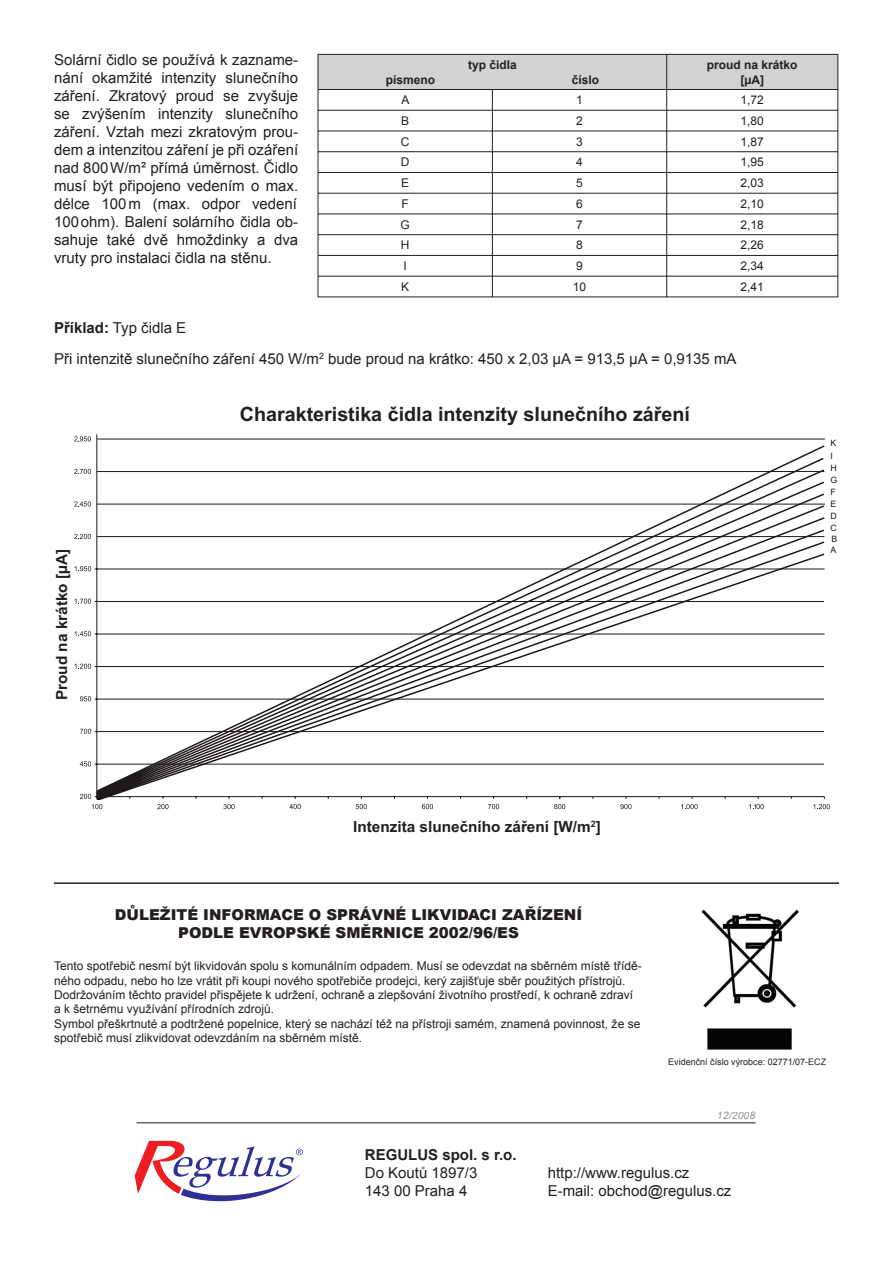
<style>
.page{position:relative;width:893px;height:1263px;background:#fff}
.page>*{position:absolute;margin:0;border:0;box-sizing:border-box;transform-origin:0 0}
.t1{font:700 19.65px "Arial";color:#231f20}
.t2{font:700 15.3px "Arial";color:#231f20}
.t3{font:15px/18px "Arial";color:#231f20;text-align:justify}
.t4{font:900 15px/18px "Arial";color:#231f20;text-align:center}
.t5{font:700 15px "Arial";color:#231f20}
.t6{font:12px/14.4px "Arial";color:#231f20}
.t7{font:700 12px/14.4px "Arial";color:#231f20;text-align:center}
.t8{font:italic 10.35px "Arial";letter-spacing:.015em;color:#939598}
.t9{font:9px "Arial";color:#231f20}
.t10{font:8.7px "Arial";color:#1d1819}
.s1{font-weight:700}
</style>
<div class="page">
<svg style="left:318px;top:55px;width:520px;height:242px"></svg>
<hr style="left:318px;top:297px;width:520px;height:1px;background:#231f20">
<hr style="left:318px;top:54px;width:174px;height:1px;background:#231f20">
<hr style="left:318px;top:55px;width:1px;height:34px;background:#231f20">
<hr style="left:492px;top:54px;width:175px;height:1px;background:#231f20">
<hr style="left:318px;top:89px;width:349px;height:1px;background:#231f20">
<hr style="left:667px;top:54px;width:171px;height:1px;background:#231f20">
<hr style="left:666px;top:55px;width:1px;height:34px;background:#231f20">
<hr style="left:837px;top:55px;width:1px;height:34px;background:#231f20">
<hr style="left:667px;top:89px;width:171px;height:1px;background:#231f20">
<hr style="left:137px;top:1122px;width:619px;height:1px;background:#231f20">
<svg style="left:135px;top:1140px;width:168px;height:62px"></svg>
<img style="left:701px;top:909px;width:98px;height:141px">
<hr style="left:54px;top:882px;width:785px;height:2px;background:#231f20">
<svg style="left:98px;top:568px;width:459px;height:1px"></svg>
<hr style="left:97px;top:764px;width:727px;height:1px;background:#1d1819">
<hr style="left:97px;top:731px;width:727px;height:1px;background:#1d1819">
<hr style="left:97px;top:699px;width:727px;height:1px;background:#1d1819">
<hr style="left:97px;top:666px;width:727px;height:1px;background:#1d1819">
<hr style="left:97px;top:434px;width:1px;height:363px;background:#1d1819">
<hr style="left:97px;top:796px;width:727px;height:1px;background:#1d1819">
<svg style="left:96px;top:569px;width:466px;height:230px"></svg>
<svg style="left:80px;top:761px;width:17px;height:5px"></svg>
<svg style="left:80px;top:729px;width:17px;height:5px"></svg>
<svg style="left:80px;top:696px;width:17px;height:5px"></svg>
<svg style="left:75px;top:664px;width:22px;height:5px"></svg>
<svg style="left:75px;top:631px;width:22px;height:5px"></svg>
<svg style="left:75px;top:599px;width:22px;height:5px"></svg>
<svg style="left:75px;top:566px;width:22px;height:5px"></svg>
<svg style="left:80px;top:794px;width:22px;height:15px"></svg>
<svg style="left:157px;top:797px;width:11px;height:12px"></svg>
<svg style="left:223px;top:797px;width:12px;height:12px"></svg>
<svg style="left:289px;top:797px;width:12px;height:12px"></svg>
<svg style="left:356px;top:797px;width:11px;height:12px"></svg>
<svg style="left:422px;top:797px;width:11px;height:12px"></svg>
<svg style="left:488px;top:797px;width:11px;height:12px"></svg>
<svg style="left:554px;top:797px;width:11px;height:12px"></svg>
<svg style="left:620px;top:797px;width:11px;height:12px"></svg>
<svg style="left:557px;top:445px;width:268px;height:201px"></svg>
<hr style="left:97px;top:439px;width:728px;height:1px;background:#1d1819">
<hr style="left:97px;top:471px;width:727px;height:1px;background:#1d1819">
<hr style="left:97px;top:504px;width:728px;height:1px;background:#1d1819">
<hr style="left:97px;top:536px;width:727px;height:1px;background:#1d1819">
<svg style="left:74px;top:534px;width:17px;height:5px"></svg>
<svg style="left:74px;top:501px;width:17px;height:6px"></svg>
<svg style="left:74px;top:469px;width:17px;height:5px"></svg>
<svg style="left:74px;top:436px;width:17px;height:6px"></svg>
<svg style="left:813px;top:797px;width:17px;height:12px"></svg>
<svg style="left:749px;top:797px;width:15px;height:12px"></svg>
<svg style="left:681px;top:797px;width:17px;height:12px"></svg>
<p class="t3" style="left:54px;top:51px;width:246px">Solární čidlo se používá k zazname&shy;nání okamžité intenzity slunečního záření. Zkratový proud se zvyšuje se zvýšením intenzity slunečního záření. Vztah mezi zkratovým prou&shy;dem a intenzitou záření je při ozáření nad 800 W/m² přímá úměrnost. Čidlo musí být připojeno vedením o max. délce 100 m (max. odpor vedení 100 ohm). Balení solárního čidla ob&shy;sahuje také dvě hmoždinky a dva vruty pro instalaci čidla na stěnu.</p>
<p class="t7" style="left:468px;top:58px;width:50px">typ čidla</p>
<p class="t7" style="left:707px;top:58px;width:92px">proud na krátko [µA]</p>
<p class="t7" style="left:386px;top:72px;width:51px">písmeno</p>
<p class="t7" style="left:572px;top:72px;width:29px">číslo</p>
<p class="t6" style="left:401px;top:93px;width:10px">A</p>
<p class="t6" style="left:576px;top:93px;width:8px">1</p>
<p class="t6" style="left:741px;top:93px;width:25px">1,72</p>
<p class="t6" style="left:401px;top:114px;width:10px">B</p>
<p class="t6" style="left:576px;top:114px;width:8px">2</p>
<p class="t6" style="left:741px;top:114px;width:25px">1,80</p>
<p class="t6" style="left:401px;top:134px;width:10px">C</p>
<p class="t6" style="left:576px;top:134px;width:8px">3</p>
<p class="t6" style="left:741px;top:134px;width:25px">1,87</p>
<p class="t6" style="left:401px;top:155px;width:10px">D</p>
<p class="t6" style="left:576px;top:155px;width:8px">4</p>
<p class="t6" style="left:741px;top:155px;width:25px">1,95</p>
<p class="t6" style="left:401px;top:176px;width:10px">E</p>
<p class="t6" style="left:576px;top:176px;width:8px">5</p>
<p class="t6" style="left:741px;top:176px;width:25px">2,03</p>
<p class="t6" style="left:401px;top:197px;width:9px">F</p>
<p class="t6" style="left:576px;top:197px;width:8px">6</p>
<p class="t6" style="left:741px;top:197px;width:25px">2,10</p>
<p class="t6" style="left:400px;top:217px;width:11px">G</p>
<p class="t6" style="left:576px;top:217px;width:8px">7</p>
<p class="t6" style="left:741px;top:217px;width:25px">2,18</p>
<p class="t6" style="left:401px;top:238px;width:10px">H</p>
<p class="t6" style="left:576px;top:238px;width:8px">8</p>
<p class="t6" style="left:741px;top:238px;width:25px">2,26</p>
<p class="t6" style="left:403px;top:259px;width:5px">I</p>
<p class="t6" style="left:576px;top:259px;width:8px">9</p>
<p class="t6" style="left:741px;top:259px;width:25px">2,34</p>
<p class="t6" style="left:401px;top:280px;width:10px">K</p>
<p class="t6" style="left:573px;top:280px;width:15px">10</p>
<p class="t6" style="left:741px;top:280px;width:25px">2,41</p>
<p class="t3" style="left:54px;top:312px;width:684px;line-height:31px"><span class="s1">Příklad:</span> Typ čidla E<br>Při intenzitě slunečního záření 450 W/m<sup>2</sup> bude proud na krátko: 450 x 2,03 µA = 913,5 µA = 0,9135 mA</p>
<p class="t2" style="left:53px;top:700px;width:153px;rotate:-90deg">Proud na krátko [µA]</p>
<h1 class="t1" style="left:240px;top:403px;width:452px">Charakteristika čidla intenzity slunečního záření</h1>
<p class="t2" style="left:353px;top:818px;width:249px">Intenzita slunečního záření [W/m<sup>2</sup>]</p>
<p class="t4" style="left:115px;top:905px;width:469px">DŮLEŽITÉ INFORMACE O SPRÁVNÉ LIKVIDACI ZAŘÍZENÍ<br>PODLE EVROPSKÉ SMĚRNICE 2002/96/ES</p>
<p class="t6" style="left:54px;top:959px;width:589px">Tento spotřebič nesmí být likvidován spolu s komunálním odpadem. Musí se odevzdat na sběrném místě třídě&shy;ného odpadu, nebo ho lze vrátit při koupi nového spotřebiče prodejci, kerý zajišťuje sběr použitých přístrojů.<br>Dodržováním těchto pravidel přispějete k udržení, ochraně a zlepšování životního prostředí, k ochraně zdraví a k šetrnému využívání přírodních zdrojů.<br>Symbol přeškrtnuté a podtržené popelnice, který se nachází též na přístroji samém, znamená povinnost, že se spotřebič musí zlikvidovat odevzdáním na sběrném místě.</p>
<p class="t10" style="left:830px;top:438px;width:7px">K</p>
<p class="t10" style="left:830px;top:450px;width:4px">I</p>
<p class="t10" style="left:830px;top:463px;width:8px">H</p>
<p class="t10" style="left:830px;top:475px;width:8px">G</p>
<p class="t10" style="left:830px;top:511px;width:8px">D</p>
<p class="t10" style="left:831px;top:534px;width:7px">B</p>
<p class="t10" style="left:830px;top:487px;width:7px">F</p>
<p class="t10" style="left:830px;top:498px;width:7px">E</p>
<p class="t10" style="left:830px;top:523px;width:8px">C</p>
<p class="t10" style="left:830px;top:545px;width:7px">A</p>
<p class="t9" style="left:668px;top:1057px;width:160px">Evidenční číslo výrobce: 02771/07-ECZ</p>
<p class="t8" style="left:717px;top:1110px;width:40px">12/2008</p>
<p class="t5" style="left:365px;top:1146px;width:153px">REGULUS spol. s r.o.</p>
<p class="t3" style="left:365px;top:1164px;width:114px">Do Koutů 1897/3</p>
<p class="t3" style="left:548px;top:1164px;width:143px">http://www.regulus.cz</p>
<p class="t3" style="left:365px;top:1182px;width:104px">143 00 Praha 4</p>
<p class="t3" style="left:548px;top:1182px;width:185px">E-mail: obchod@regulus.cz</p>
</div>
